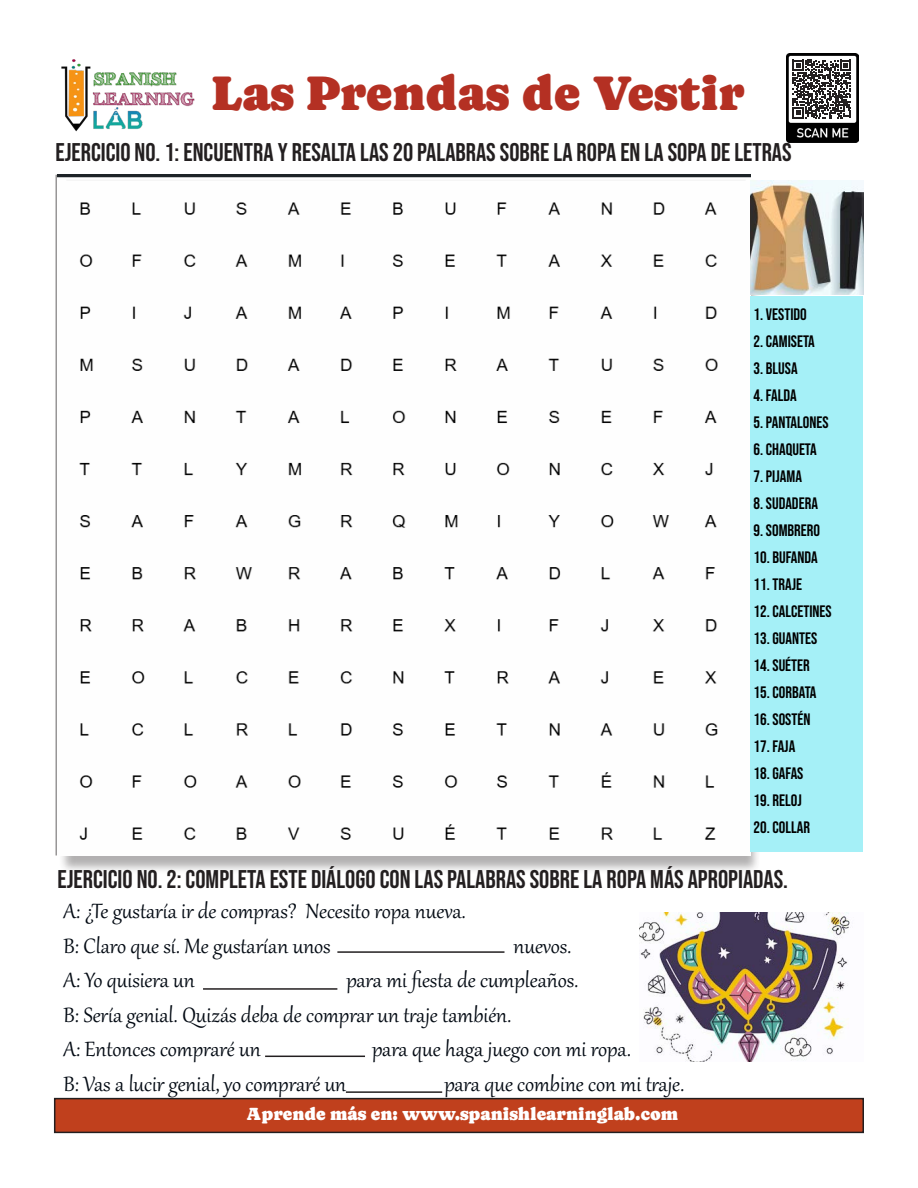
<style>
.page{position:relative;width:918px;height:1188px;background:#fff}
.page>*{position:absolute;margin:0;border:0;box-sizing:border-box;transform-origin:0 0}
.t1{font:49.5px "Caprasimo";color:#b43023}
.t2{font:25.5px "Gabriola";color:#030a13}
.t3{font:25.5px "Bebas Neue";color:#231f20}
.t4{font:18px "Caprasimo";color:#fff}
.t5{font:16.5px "Bebas Neue";color:#000}
</style>
<div class="page">
<img style="left:787px;top:54px;width:71px;height:89px">
<svg style="left:793px;top:60px;width:60px;height:60px"></svg>
<svg style="left:793px;top:60px;width:58px;height:58px"></svg>
<img style="left:61px;top:59px;width:134px;height:73px">
<hr style="left:337px;top:951px;width:167px;height:2px;background:#231f20">
<hr style="left:203px;top:988px;width:134px;height:2px;background:#231f20">
<hr style="left:265px;top:1056px;width:100px;height:1px;background:#231f20">
<hr style="left:346px;top:1091px;width:96px;height:2px;background:#231f20">
<div style="left:58px;top:177px;width:703px;height:697px;background:#231f20;opacity:.75"></div>
<img style="left:58px;top:175px;width:692px;height:680px">
<div style="left:750px;top:297px;width:113px;height:555px;background:#a5f0f7"></div>
<img style="left:750px;top:181px;width:113px;height:114px">
<img style="left:640px;top:913px;width:210px;height:149px">
<div style="left:55px;top:1099px;width:808px;height:33px;background:#c0401d"></div>
<div style="left:54px;top:1098px;width:810px;height:35px;border:2px solid #231f20"></div>
<p class="t1" style="left:211px;top:64px;width:535px">Las Prendas de Vestir</p>
<p class="t3" style="left:55px;top:138px;width:738px">EJERCICIO NO. 1: ENCUENTRA Y RESALTA LAS 20 PALABRAS SOBRE LA ROPA EN LA SOPA DE LETRAS</p>
<p class="t5" style="left:754px;top:305px;width:55px">1. VESTIDO</p>
<p class="t5" style="left:754px;top:332px;width:63px">2. CAMISETA</p>
<p class="t5" style="left:754px;top:359px;width:46px">3. BLUSA</p>
<p class="t5" style="left:754px;top:386px;width:45px">4. FALDA</p>
<p class="t5" style="left:754px;top:413px;width:77px">5. PANTALONES</p>
<p class="t5" style="left:754px;top:440px;width:65px">6. CHAQUETA</p>
<p class="t5" style="left:754px;top:467px;width:50px">7. PIJAMA</p>
<p class="t5" style="left:754px;top:494px;width:66px">8. SUDADERA</p>
<p class="t5" style="left:754px;top:521px;width:68px">9. SOMBRERO</p>
<p class="t5" style="left:754px;top:548px;width:66px">10. BUFANDA</p>
<p class="t5" style="left:754px;top:575px;width:50px">11. TRAJE</p>
<p class="t5" style="left:754px;top:602px;width:80px">12. CALCETINES</p>
<p class="t5" style="left:754px;top:629px;width:65px">13. GUANTES</p>
<p class="t5" style="left:754px;top:656px;width:58px">14. SUÉTER</p>
<p class="t5" style="left:754px;top:683px;width:64px">15. CORBATA</p>
<p class="t5" style="left:754px;top:710px;width:58px">16. SOSTÉN</p>
<p class="t5" style="left:754px;top:737px;width:43px">17. FAJA</p>
<p class="t5" style="left:754px;top:764px;width:51px">18. GAFAS</p>
<p class="t5" style="left:754px;top:791px;width:50px">19. RELOJ</p>
<p class="t5" style="left:754px;top:818px;width:58px">20. COLLAR</p>
<p class="t3" style="left:58px;top:865px;width:732px">EJERCICIO NO. 2: COMPLETA ESTE DIÁLOGO CON LAS PALABRAS SOBRE LA ROPA MÁS APROPIADAS.</p>
<p class="t2" style="left:63px;top:895px;width:404px">A: ¿Te gustaría ir de compras? Necesito ropa nueva.</p>
<p class="t2" style="left:63px;top:929px;width:269px">B: Claro que sí. Me gustarían unos</p>
<p class="t2" style="left:514px;top:929px;width:59px">nuevos.</p>
<p class="t2" style="left:63px;top:964px;width:133px">A: Yo quisiera un</p>
<p class="t2" style="left:347px;top:964px;width:233px">para mi fiesta de cumpleaños.</p>
<p class="t2" style="left:63px;top:998px;width:450px">B: Sería genial. Quizás deba de comprar un traje también.</p>
<p class="t2" style="left:63px;top:1033px;width:199px">A: Entonces compraré un</p>
<p class="t2" style="left:372px;top:1033px;width:260px">para que haga juego con mi ropa.</p>
<p class="t2" style="left:63px;top:1067px;width:284px">B: Vas a lucir genial, yo compraré un</p>
<p class="t2" style="left:444px;top:1067px;width:241px">para que combine con mi traje.</p>
<p class="t4" style="left:247px;top:1103px;width:433px">Aprende más en: www.spanishlearninglab.com</p>
</div>
